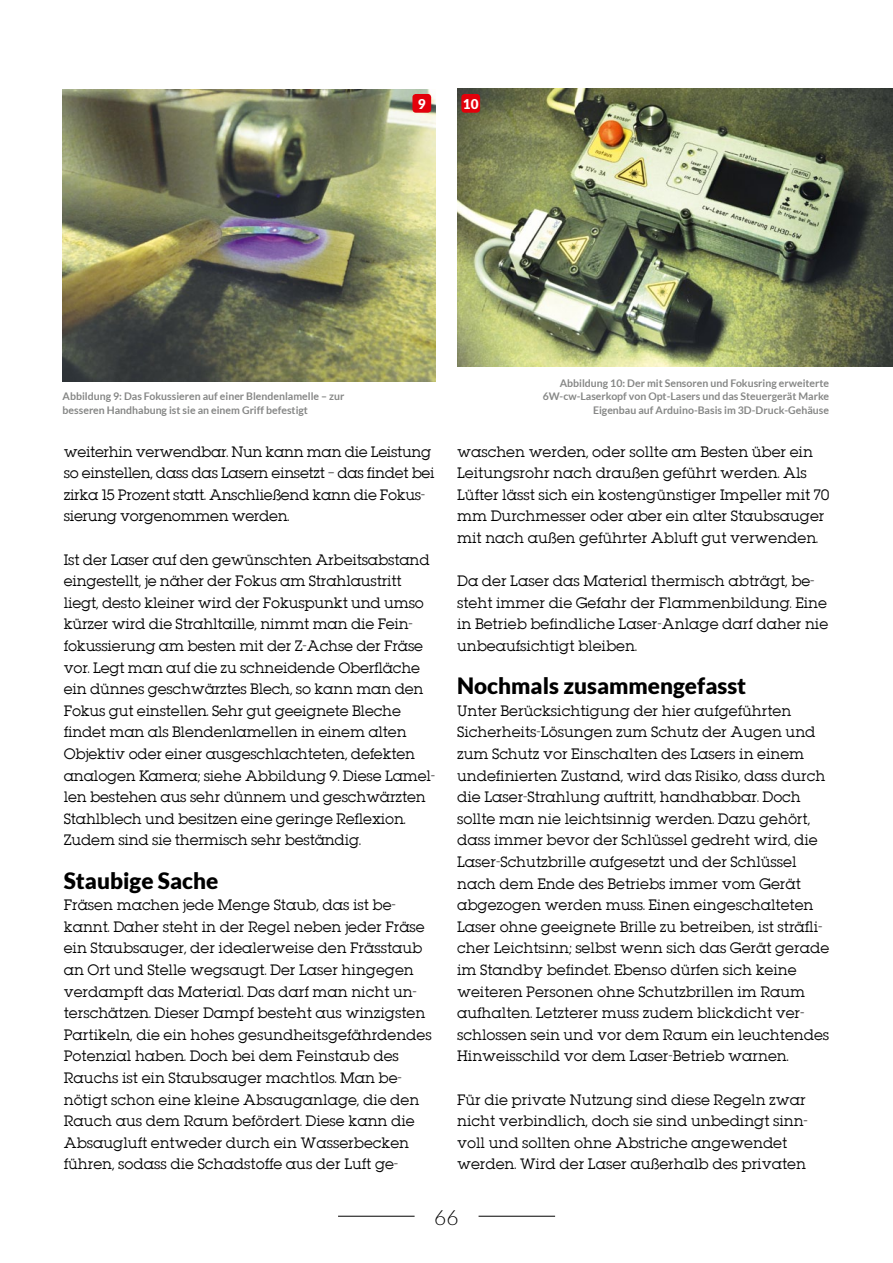
<style>
.page{position:relative;width:893px;height:1263px;background:#fff}
.page>*{position:absolute;margin:0;border:0;box-sizing:border-box;transform-origin:0 0}
.t1{font:900 22.5px "Lato";color:#000}
.t2{font:300 21px "Lato";color:#000}
.t3{font:13.5px/21.6px "Lubalin";color:#000}
.t4{font:13.5px/21.6px "Lubalin";letter-spacing:-.02em;color:#000}
.t5{font:900 13.5px "Lato";color:#fff}
.t6{font:700 10.5px/13.5px "Lato";color:#868786}
</style>
<div class="page">
<hr style="left:338px;top:1216px;width:77px;height:1px;background:#000">
<hr style="left:479px;top:1216px;width:76px;height:1px;background:#000">
<img style="left:457px;top:89px;width:436px;height:278px">
<img style="left:63px;top:89px;width:373px;height:292px">
<div style="left:412px;top:94px;width:19px;height:19px;background:#e3000b;border-radius:3px"></div>
<div style="left:461px;top:94px;width:19px;height:19px;background:#e3000b;border-radius:3px"></div>
<p class="t5" style="left:418px;top:96px;width:9px">9</p>
<p class="t5" style="left:463px;top:96px;width:17px">10</p>
<p class="t6" style="left:63px;top:389px;width:283px">Abbildung 9: Das Fokussieren auf einer Blendenlamelle – zur besseren Handhabung ist sie an einem Griff befestigt</p>
<p class="t6" style="left:543px;top:376px;width:288px;text-align:right">Abbildung 10: Der mit Sensoren und Fokusring erweiterte<br>6W-cw-Laserkopf von Opt-Lasers und das Steuergerät Marke<br>Eigenbau auf Arduino-Basis im 3D-Druck-Gehäuse</p>
<p class="t4" style="left:64px;top:440px;width:372px">weiterhin verwendbar. Nun kann man die Leistung so einstellen, dass das Lasern einsetzt – das findet bei zirka 15 Prozent statt. Anschließend kann die Fokus&shy;sierung vorgenommen werden.</p>
<p class="t3" style="left:64px;top:548px;width:373px">Ist der Laser auf den gewünschten Arbeitsabstand eingestellt, je näher der Fokus am Strahlaustritt liegt, desto kleiner wird der Fokuspunkt und umso kürzer wird die Strahltaille, nimmt man die Fein&shy;fokussierung am besten mit der Z-Achse der Fräse vor. Legt man auf die zu schneidende Oberfläche ein dünnes geschwärztes Blech, so kann man den Fokus gut einstellen. Sehr gut geeignete Bleche findet man als Blendenlamellen in einem alten Objektiv oder einer ausgeschlachteten, defekten analogen Kamera; siehe Abbildung 9. Diese Lamel&shy;len bestehen aus sehr dünnem und geschwärzten Stahlblech und besitzen eine geringe Reflexion.<br>Zudem sind sie thermisch sehr beständig.</p>
<p class="t1" style="left:64px;top:867px;width:156px">Staubige Sache</p>
<p class="t3" style="left:64px;top:894px;width:369px">Fräsen machen jede Menge Staub, das ist be&shy;kannt. Daher steht in der Regel neben jeder Fräse ein Staubsauger, der idealerweise den Frässtaub an Ort und Stelle wegsaugt. Der Laser hingegen verdampft das Material. Das darf man nicht un&shy;terschätzen. Dieser Dampf besteht aus winzigsten Partikeln, die ein hohes gesundheitsgefährdendes Potenzial haben. Doch bei dem Feinstaub des Rauchs ist ein Staubsauger machtlos. Man be&shy;nötigt schon eine kleine Absauganlage, die den Rauch aus dem Raum befördert. Diese kann die Absaugluft entweder durch ein Wasserbecken führen, sodass die Schadstoffe aus der Luft ge-</p>
<p class="t3" style="left:457px;top:440px;width:374px">waschen werden, oder sollte am Besten über ein Leitungsrohr nach draußen geführt werden. Als Lüfter lässt sich ein kostengünstiger Impeller mit 70 mm Durchmesser oder aber ein alter Staubsauger mit nach außen geführter Abluft gut verwenden.</p>
<p class="t3" style="left:457px;top:570px;width:373px">Da der Laser das Material thermisch abträgt, be&shy;steht immer die Gefahr der Flammenbildung. Eine in Betrieb befindliche Laser-Anlage darf daher nie unbeaufsichtigt bleiben.</p>
<p class="t1" style="left:457px;top:673px;width:291px">Nochmals zusammengefasst</p>
<p class="t3" style="left:457px;top:700px;width:374px">Unter Berücksichtigung der hier aufgeführten Sicherheits-Lösungen zum Schutz der Augen und zum Schutz vor Einschalten des Lasers in einem undefinierten Zustand, wird das Risiko, dass durch die Laser-Strahlung auftritt, handhabbar. Doch sollte man nie leichtsinnig werden. Dazu gehört, dass immer bevor der Schlüssel gedreht wird, die Laser-Schutzbrille aufgesetzt und der Schlüssel nach dem Ende des Betriebs immer vom Gerät abgezogen werden muss. Einen eingeschalteten Laser ohne geeignete Brille zu betreiben, ist sträfli&shy;cher Leichtsinn; selbst wenn sich das Gerät gerade im Standby befindet. Ebenso dürfen sich keine weiteren Personen ohne Schutzbrillen im Raum aufhalten. Letzterer muss zudem blickdicht ver&shy;schlossen sein und vor dem Raum ein leuchtendes Hinweisschild vor dem Laser-Betrieb warnen.</p>
<p class="t3" style="left:457px;top:1088px;width:352px">Für die private Nutzung sind diese Regeln zwar nicht verbindlich, doch sie sind unbedingt sinn&shy;voll und sollten ohne Abstriche angewendet werden. Wird der Laser außerhalb des privaten</p>
<p class="t2" style="left:434px;top:1206px;width:26px">66</p>
</div>
